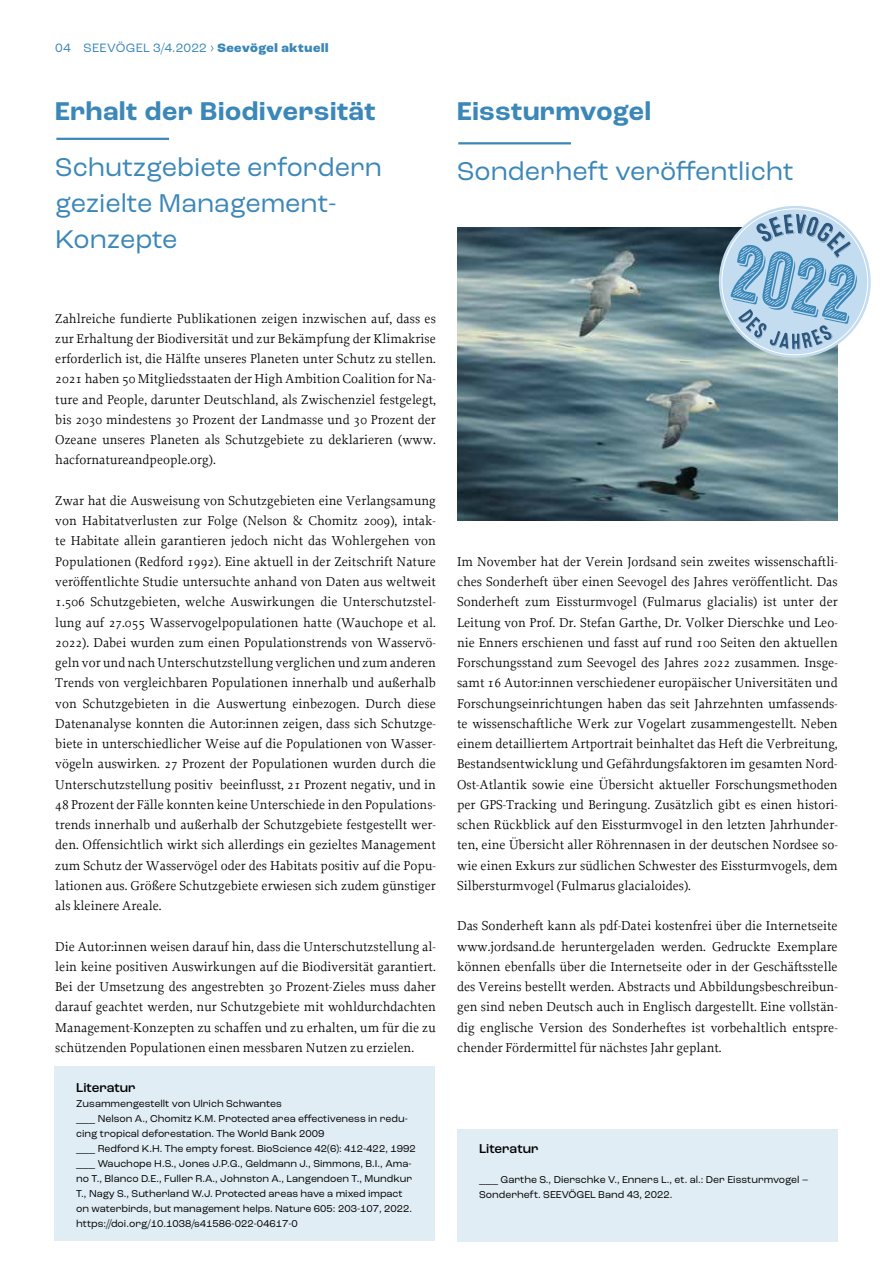
<style>
.page{position:relative;width:893px;height:1263px;background:#fff}
.page>*{position:absolute;margin:0;border:0;box-sizing:border-box;transform-origin:0 0}
.t1{font:27px/36px "Roc Grotesk";color:#3b87b8}
.t2{font:700 27px "Roc Grotesk";letter-spacing:.025em;color:#3b87b8}
.t3{font:13.5px/20.2px "Proforma";color:#000;text-align:justify}
.t4{font:500 13.5px "Roc Grotesk";color:#000}
.t5{font:12.75px "Roc Grotesk";letter-spacing:.015em;color:#3b87b8}
.t6{font:10.5px/15px "Roc Grotesk";color:#000}
.s1{font-weight:800}
</style>
<div class="page">
<div style="left:54px;top:1066px;width:381px;height:175px;background:#e1edf4"></div>
<div style="left:457px;top:1129px;width:381px;height:113px;background:#e1edf4"></div>
<hr style="left:56px;top:138px;width:113px;height:2px;background:#3b87b8">
<hr style="left:458px;top:142px;width:113px;height:2px;background:#3b87b8">
<img style="left:457px;top:228px;width:381px;height:292px">
<svg style="left:719px;top:206px;width:152px;height:152px;background:#a7c5da"></svg>
<p class="t5" style="left:55px;top:40px;width:275px">04 SEEVÖGEL 3/4.2022 › <span class="s1">Seevögel aktuell</span></p>
<h1 class="t2" style="left:55px;top:95px;width:322px">Erhalt der Biodiversität</h1>
<h1 class="t1" style="left:55px;top:149px;width:328px">Schutzgebiete erfordern gezielte Management-<br>Konzepte</h1>
<h1 class="t2" style="left:457px;top:95px;width:195px">Eissturmvogel</h1>
<h1 class="t1" style="left:457px;top:154px;width:338px">Sonderheft veröffentlicht</h1>
<p class="t3" style="left:55px;top:308px;width:382px">Zahlreiche fundierte Publikationen zeigen inzwischen auf, dass es zur Erhaltung der Biodiversität und zur Bekämpfung der Klimakrise erforderlich ist, die Hälfte unseres Planeten unter Schutz zu stellen.<br>2021 haben 50 Mitgliedsstaaten der High Ambition Coalition for Na&shy;ture and People, darunter Deutschland, als Zwischenziel festgelegt, bis 2030 mindestens 30 Prozent der Landmasse und 30 Prozent der Ozeane unseres Planeten als Schutzgebiete zu deklarieren (www. hacfornatureandpeople.org).</p>
<p class="t3" style="left:55px;top:490px;width:382px">Zwar hat die Ausweisung von Schutzgebieten eine Verlangsamung von Habitatverlusten zur Folge (Nelson &amp; Chomitz 2009), intak&shy;te Habitate allein garantieren jedoch nicht das Wohlergehen von Populationen (Redford 1992). Eine aktuell in der Zeitschrift Nature veröffentlichte Studie untersuchte anhand von Daten aus weltweit 1.506 Schutzgebieten, welche Auswirkungen die Unterschutzstel&shy;lung auf 27.055 Wasservogelpopulationen hatte (Wauchope et al.<br>2022). Dabei wurden zum einen Populationstrends von Wasservö&shy;geln vor und nach Unterschutzstellung verglichen und zum anderen Trends von vergleichbaren Populationen innerhalb und außerhalb von Schutzgebieten in die Auswertung einbezogen. Durch diese Datenanalyse konnten die Autor:innen zeigen, dass sich Schutzge&shy;biete in unterschiedlicher Weise auf die Populationen von Wasser&shy;vögeln auswirken. 27 Prozent der Populationen wurden durch die Unterschutzstellung positiv beeinflusst, 21 Prozent negativ, und in 48 Prozent der Fälle konnten keine Unterschiede in den Populations&shy;trends innerhalb und außerhalb der Schutzgebiete festgestellt wer&shy;den. Offensichtlich wirkt sich allerdings ein gezieltes Management zum Schutz der Wasservögel oder des Habitats positiv auf die Popu&shy;lationen aus. Größere Schutzgebiete erwiesen sich zudem günstiger als kleinere Areale.</p>
<p class="t3" style="left:55px;top:936px;width:382px">Die Autor:innen weisen darauf hin, dass die Unterschutzstellung al&shy;lein keine positiven Auswirkungen auf die Biodiversität garantiert.<br>Bei der Umsetzung des angestrebten 30 Prozent-Zieles muss daher darauf geachtet werden, nur Schutzgebiete mit wohldurchdachten Management-Konzepten zu schaffen und zu erhalten, um für die zu schützenden Populationen einen messbaren Nutzen zu erzielen.</p>
<p class="t4" style="left:76px;top:1079px;width:61px">Literatur</p>
<p class="t6" style="left:76px;top:1096px;width:341px">Zusammengestellt von Ulrich Schwantes<br>___ Nelson A., Chomitz K.M. Protected area effectiveness in redu&shy;cing tropical deforestation. The World Bank 2009<br>___ Redford K.H. The empty forest. BioScience 42(6): 412-422, 1992 ___ Wauchope H.S., Jones J.P.G., Geldmann J., Simmons, B.I., Ama&shy;no T., Blanco D.E., Fuller R.A., Johnston A., Langendoen T., Mundkur T., Nagy S., Sutherland W.J. Protected areas have a mixed impact on waterbirds, but management helps. Nature 605: 203-107, 2022. https://doi.org/10.1038/s41586-022-04617-0</p>
<p class="t3" style="left:457px;top:551px;width:382px">Im November hat der Verein Jordsand sein zweites wissenschaftli&shy;ches Sonderheft über einen Seevogel des Jahres veröffentlicht. Das Sonderheft zum Eissturmvogel (Fulmarus glacialis) ist unter der Leitung von Prof. Dr. Stefan Garthe, Dr. Volker Dierschke und Leo&shy;nie Enners erschienen und fasst auf rund 100 Seiten den aktuellen Forschungsstand zum Seevogel des Jahres 2022 zusammen. Insge&shy;samt 16 Autor:innen verschiedener europäischer Universitäten und Forschungseinrichtungen haben das seit Jahrzehnten umfassends&shy;te wissenschaftliche Werk zur Vogelart zusammengestellt. Neben einem detailliertem Artportrait beinhaltet das Heft die Verbreitung, Bestandsentwicklung und Gefährdungsfaktoren im gesamten Nord-Ost-Atlantik sowie eine Übersicht aktueller Forschungsmethoden per GPS-Tracking und Beringung. Zusätzlich gibt es einen histori&shy;schen Rückblick auf den Eissturmvogel in den letzten Jahrhunder&shy;ten, eine Übersicht aller Röhrennasen in der deutschen Nordsee so&shy;wie einen Exkurs zur südlichen Schwester des Eissturmvogels, dem Silbersturmvogel (Fulmarus glacialoides).</p>
<p class="t3" style="left:457px;top:915px;width:382px">Das Sonderheft kann als pdf-Datei kostenfrei über die Internetseite www.jordsand.de heruntergeladen werden. Gedruckte Exemplare können ebenfalls über die Internetseite oder in der Geschäftsstelle des Vereins bestellt werden. Abstracts und Abbildungsbeschreibun&shy;gen sind neben Deutsch auch in Englisch dargestellt. Eine vollstän&shy;dig englische Version des Sonderheftes ist vorbehaltlich entspre&shy;chender Fördermittel für nächstes Jahr geplant.</p>
<p class="t4" style="left:479px;top:1140px;width:61px">Literatur</p>
<p class="t6" style="left:479px;top:1172px;width:331px">___ Garthe S., Dierschke V., Enners L., et. al.: Der Eissturmvogel –<br>Sonderheft. SEEVÖGEL Band 43, 2022.</p>
</div>
